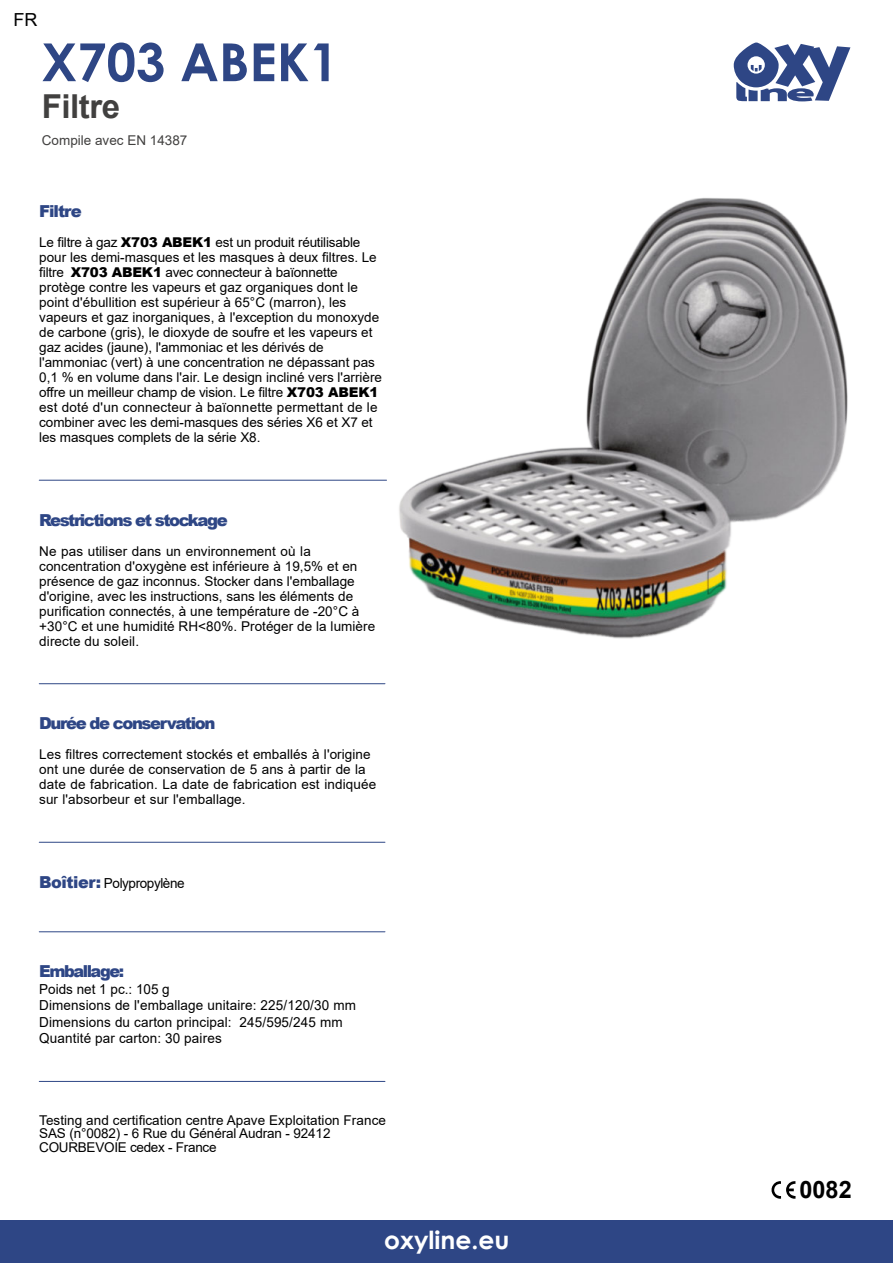
<style>
.page{position:relative;width:893px;height:1263px;background:#fff}
.page>*{position:absolute;margin:0;border:0;box-sizing:border-box;transform-origin:0 0}
.t1{font:700 52.5px "Century Gothic";color:#2e4685}
.t2{font:700 33px "Arial";letter-spacing:-.015em;color:#41403f}
.t3{font:700 24.9px "Century Gothic";color:#fff}
.t4{font:700 24px "Arial";color:#000}
.t5{font:18px "Arial";color:#000}
.t6{font:900 16.5px "Arial";letter-spacing:-.09em;color:#2e4685}
.t7{font:13.8px/16.5px "Arial";letter-spacing:.01em;color:#000}
.t8{font:13.8px "Arial";letter-spacing:-.03em;color:#000}
.t9{font:13.5px/15px "Arial";letter-spacing:.005em;color:#000}
.t10{font:13.5px "Arial";color:#41403f}
.s1{font-weight:900}
.s2{font-weight:900;font-size:16.5px;color:#2e4685}
</style>
<div class="page">
<img style="left:399px;top:198px;width:449px;height:441px">
<div style="left:0;top:1220px;width:893px;height:43px;background:#2e4685"></div>
<svg style="left:734px;top:43px;width:116px;height:58px"></svg>
<hr style="left:39px;top:842px;width:346px;height:1px;background:#2e4685">
<hr style="left:39px;top:683px;width:346px;height:1px;background:#2e4685">
<hr style="left:39px;top:480px;width:348px;height:1px;background:#2e4685">
<svg style="left:772px;top:1181px;width:23px;height:18px"></svg>
<hr style="left:39px;top:1081px;width:346px;height:1px;background:#2e4685">
<hr style="left:39px;top:931px;width:346px;height:1px;background:#2e4685">
<h3 class="t5" style="left:14px;top:13px;width:25px">FR</h3>
<h1 class="t1" style="left:41px;top:42px;width:299px">X703 ABEK1</h1>
<h2 class="t2" style="left:42px;top:94px;width:80px">Filtre</h2>
<p class="t10" style="left:42px;top:135px;width:147px">Compile avec EN 14387</p>
<p class="t6" style="left:39px;top:205px;width:44px">Filtre</p>
<p class="t9" style="left:39px;top:236px;width:344px">Le filtre à gaz <span class="s1">X703 ABEK1</span> est un produit réutilisable pour les demi-masques et les masques à deux filtres. Le filtre <span class="s1">X703 ABEK1</span> avec connecteur à baïonnette protège contre les vapeurs et gaz organiques dont le point d'ébullition est supérieur à 65°C (marron), les vapeurs et gaz inorganiques, à l'exception du monoxyde de carbone (gris), le dioxyde de soufre et les vapeurs et gaz acides (jaune), l'ammoniac et les dérivés de l'ammoniac (vert) à une concentration ne dépassant pas 0,1 % en volume dans l'air. Le design incliné vers l'arrière offre un meilleur champ de vision. Le filtre <span class="s1">X703 ABEK1 </span>est doté d'un connecteur à baïonnette permettant de le combiner avec les demi-masques des séries X6 et X7 et les masques complets de la série X8.</p>
<p class="t6" style="left:39px;top:514px;width:190px">Restrictions et stockage</p>
<p class="t9" style="left:39px;top:545px;width:338px">Ne pas utiliser dans un environnement où la concentration d'oxygène est inférieure à 19,5% et en présence de gaz inconnus. Stocker dans l'emballage d'origine, avec les instructions, sans les éléments de purification connectés, à une température de -20°C à +30°C et une humidité RH&lt;80%. Protéger de la lumière directe du soleil.</p>
<p class="t6" style="left:39px;top:717px;width:178px">Durée de conservation</p>
<p class="t9" style="left:39px;top:748px;width:339px">Les filtres correctement stockés et emballés à l'origine ont une durée de conservation de 5 ans à partir de la date de fabrication. La date de fabrication est indiquée sur l'absorbeur et sur l'emballage.</p>
<p class="t8" style="left:39px;top:878px;width:147px"><span class="s2">Boîtier:</span> Polypropylène</p>
<p class="t6" style="left:39px;top:965px;width:86px">Emballage:</p>
<p class="t7" style="left:39px;top:982px;width:318px">Poids net 1 pc.: 105 g<br>Dimensions de l'emballage unitaire: 225/120/30 mm Dimensions du carton principal: 245/595/245 mm Quantité par carton: 30 paires</p>
<p class="t9" style="left:39px;top:1114px;width:348px;line-height:13.5px">Testing and certification centre Apave Exploitation France<br>SAS (n°0082) - 6 Rue du Général Audran - 92412<br>COURBEVOIE cedex - France</p>
<h3 class="t3" style="left:384px;top:1230px;width:127px">oxyline.eu</h3>
<h3 class="t4" style="left:799px;top:1181px;width:54px">0082</h3>
</div>
